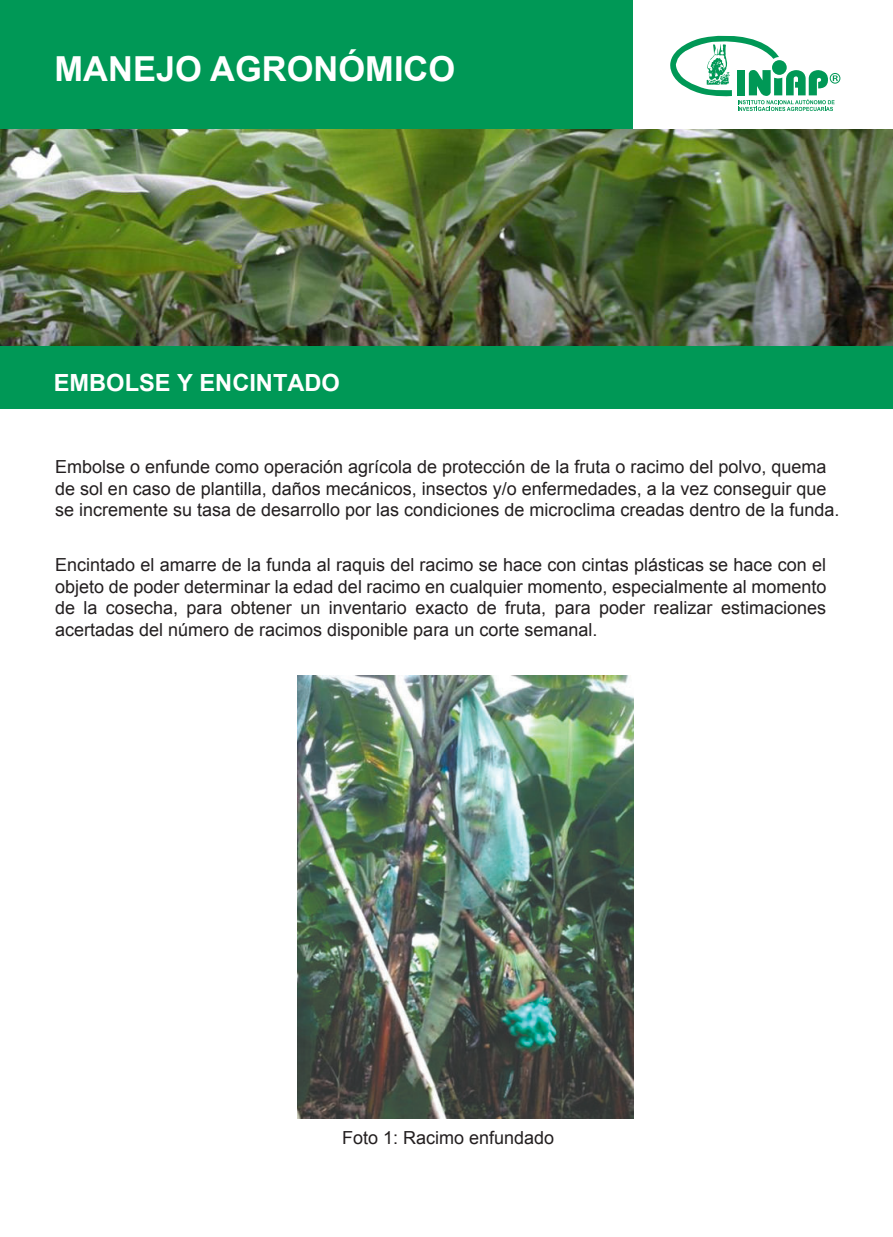
<style>
.page{position:relative;width:893px;height:1237px;background:#fff}
.page>*{position:absolute;margin:0;border:0;box-sizing:border-box;transform-origin:0 0}
.t1{font:700 34.5px "Arial";color:#fff}
.t2{font:700 23.7px "Arial";color:#fff}
.t3{font:18px/21.6px "Arial";color:#231f20}
</style>
<div class="page">
<svg style="left:670px;top:35px;width:170px;height:76px"></svg>
<div style="left:0;top:1px;width:633px;height:130px;background:#009856"></div>
<div style="left:0;top:346px;width:892px;height:63px;background:#009856"></div>
<img style="left:298px;top:675px;width:335px;height:443px">
<img style="left:0;top:130px;width:892px;height:215px">
<h1 class="t1" style="left:55px;top:48px;width:402px">MANEJO AGRONÓMICO</h1>
<h2 class="t2" style="left:54px;top:369px;width:288px">EMBOLSE Y ENCINTADO</h2>
<p class="t3" style="left:55px;top:458px;width:786px">Embolse o enfunde como operación agrícola de protección de la fruta o racimo del polvo, quema de sol en caso de plantilla, daños mecánicos, insectos y/o enfermedades, a la vez conseguir que se incremente su tasa de desarrollo por las condiciones de microclima creadas dentro de la funda.</p>
<p class="t3" style="left:55px;top:556px;width:773px;text-align:justify">Encintado el amarre de la funda al raquis del racimo se hace con cintas plásticas se hace con el objeto de poder determinar la edad del racimo en cualquier momento, especialmente al momento de la cosecha, para obtener un inventario exacto de fruta, para poder realizar estimaciones acertadas del número de racimos disponible para un corte semanal.</p>
<p class="t3" style="left:342px;top:1128px;width:214px">Foto 1: Racimo enfundado</p>
</div>
